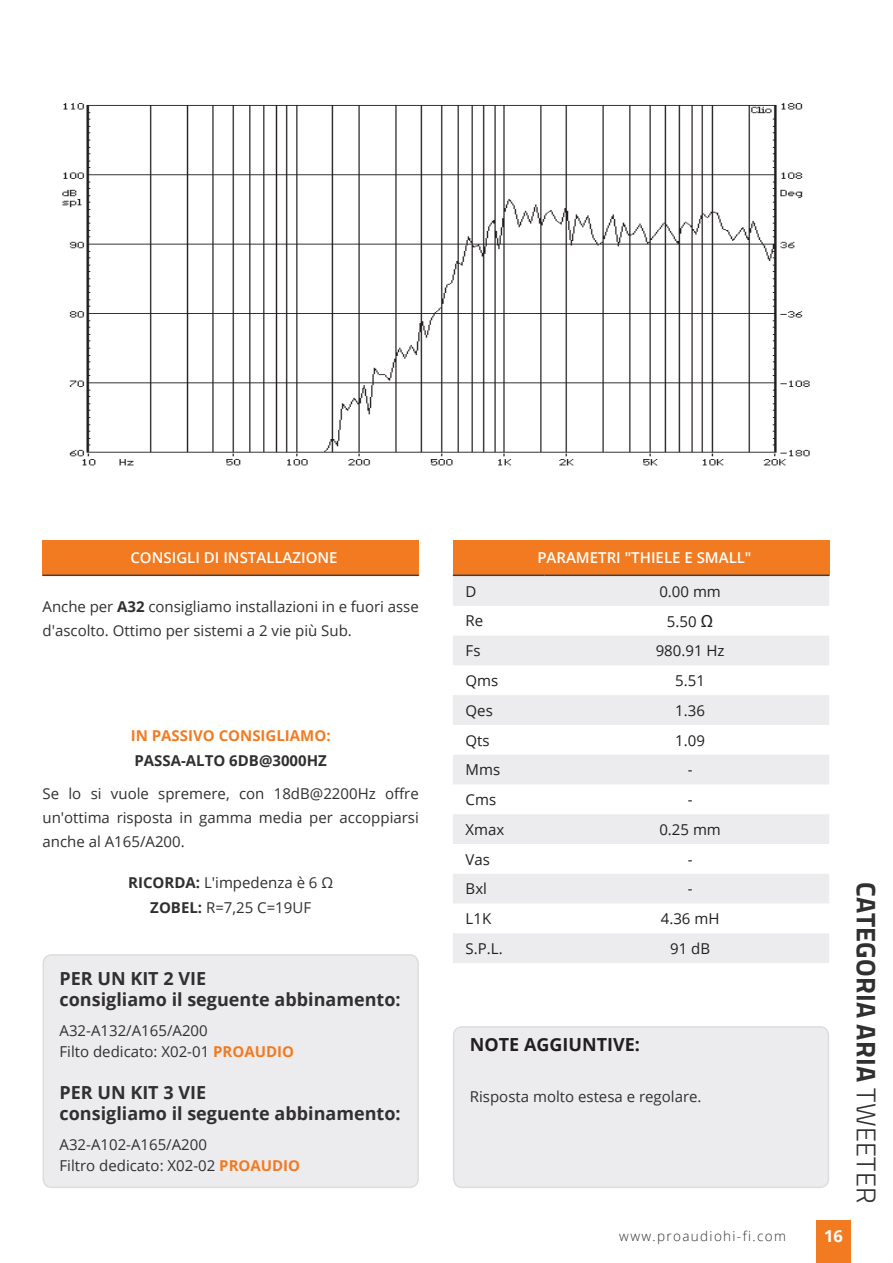
<style>
.page{position:relative;width:893px;height:1263px;background:#fff}
.page>*{position:absolute;margin:0;border:0;box-sizing:border-box;transform-origin:0 0}
.t1{font:700 27px "Titillium Web";letter-spacing:.01em;color:#312f30}
.t2{font:700 18px/21.6px "Open Sans";color:#312f30}
.t3{font:700 18px "Open Sans";color:#231f20}
.t4{font:700 16.5px "Open Sans";color:#fff}
.t5{font:15px/24px "Open Sans";color:#312f30}
.t6{font:15px "Open Sans";color:#231f20}
.t7{font:600 15px "Open Sans";color:#fff}
.t8{font:700 15px "Open Sans";color:#f27b22}
.t9{font:700 15px "Open Sans";color:#312f30}
.t10{font:300 13.5px "Open Sans";letter-spacing:.1em;color:#312f30}
.s1{font-weight:700}
.s2{font-weight:700;color:#f27b22}
.s3{font-family:"Arial";font-size:16.5px}
.s4{font-weight:300}
</style>
<div class="page">
<div style="left:816px;top:1220px;width:34px;height:43px;background:#f27b22"></div>
<img style="left:62px;top:103px;width:748px;height:363px">
<div style="left:453px;top:540px;width:376px;height:35px;background:#f27b22"></div>
<svg style="left:453px;top:576px;width:376px;height:387px;fill:#ececee"></svg>
<hr style="left:453px;top:575px;width:91px;height:1px;background:#3e3e3f">
<hr style="left:544px;top:575px;width:285px;height:1px;background:#3e3e3f">
<div style="left:454px;top:1027px;width:374px;height:160px;background:#ececee;border-radius:9px"></div>
<div style="left:453px;top:1026px;width:376px;height:162px;border:2px solid #dcdddf;border-radius:9px"></div>
<div style="left:43px;top:540px;width:376px;height:35px;background:#f27b22"></div>
<hr style="left:43px;top:575px;width:376px;height:1px;background:#3e3e3f">
<div style="left:43px;top:955px;width:375px;height:232px;background:#ececee;border-radius:9px"></div>
<div style="left:43px;top:954px;width:376px;height:234px;border:2px solid #dcdddf;border-radius:9px"></div>
<p class="t7" style="left:130px;top:548px;width:209px">CONSIGLI DI INSTALLAZIONE</p>
<p class="t5" style="left:43px;top:594px;width:378px">Anche per <span class="s1">A32</span> consigliamo installazioni in e fuori asse d'ascolto. Ottimo per sistemi a 2 vie più Sub.</p>
<p class="t8" style="left:131px;top:725px;width:201px">IN PASSIVO CONSIGLIAMO:</p>
<p class="t9" style="left:134px;top:750px;width:194px">PASSA-ALTO 6DB@3000HZ</p>
<p class="t5" style="left:43px;top:781px;width:378px;text-align:justify">Se lo si vuole spremere, con 18dB@2200Hz offre un'ottima risposta in gamma media per accoppiarsi anche al A165/A200.</p>
<p class="t5" style="left:128px;top:870px;width:206px;line-height:25px;text-align:center"><span class="s1">RICORDA:</span> L'impedenza è 6 Ω<br><span class="s1">ZOBEL:</span> R=7,25 C=19UF</p>
<p class="t2" style="left:60px;top:967px;width:343px">PER UN KIT 2 VIE<br>consigliamo il seguente abbinamento:</p>
<p class="t5" style="left:60px;top:1020px;width:236px;line-height:21px">A32-A132/A165/A200<br>Filto dedicato: X02-01 <span class="s2">PROAUDIO</span></p>
<p class="t2" style="left:60px;top:1081px;width:343px">PER UN KIT 3 VIE<br>consigliamo il seguente abbinamento:</p>
<p class="t5" style="left:60px;top:1134px;width:242px;line-height:21px">A32-A102-A165/A200<br>Filtro dedicato: X02-02 <span class="s2">PROAUDIO</span></p>
<p class="t7" style="left:537px;top:548px;width:216px">PARAMETRI "THIELE E SMALL"</p>
<p class="t6" style="left:466px;top:581px;width:12px">D</p>
<p class="t6" style="left:659px;top:581px;width:63px">0.00 mm</p>
<p class="t6" style="left:466px;top:611px;width:19px">Re</p>
<p class="t6" style="left:667px;top:611px;width:48px">5.50 <span class="s3">Ω</span></p>
<p class="t6" style="left:466px;top:640px;width:16px">Fs</p>
<p class="t6" style="left:656px;top:640px;width:70px">980.91 Hz</p>
<p class="t6" style="left:466px;top:670px;width:34px">Qms</p>
<p class="t6" style="left:675px;top:670px;width:31px">5.51</p>
<p class="t6" style="left:466px;top:700px;width:29px">Qes</p>
<p class="t6" style="left:675px;top:700px;width:31px">1.36</p>
<p class="t6" style="left:466px;top:730px;width:26px">Qts</p>
<p class="t6" style="left:675px;top:730px;width:31px">1.09</p>
<p class="t6" style="left:466px;top:759px;width:36px">Mms</p>
<p class="t6" style="left:688px;top:759px;width:6px">-</p>
<p class="t6" style="left:466px;top:789px;width:32px">Cms</p>
<p class="t6" style="left:688px;top:789px;width:6px">-</p>
<p class="t6" style="left:466px;top:819px;width:40px">Xmax</p>
<p class="t6" style="left:659px;top:819px;width:63px">0.25 mm</p>
<p class="t6" style="left:466px;top:849px;width:26px">Vas</p>
<p class="t6" style="left:688px;top:849px;width:6px">-</p>
<p class="t6" style="left:466px;top:879px;width:23px">Bxl</p>
<p class="t6" style="left:688px;top:879px;width:6px">-</p>
<p class="t6" style="left:466px;top:908px;width:27px">L1K</p>
<p class="t6" style="left:661px;top:908px;width:60px">4.36 mH</p>
<p class="t6" style="left:466px;top:938px;width:39px">S.P.L.</p>
<p class="t6" style="left:670px;top:938px;width:41px">91 dB</p>
<p class="t3" style="left:470px;top:1031px;width:172px">NOTE AGGIUNTIVE:</p>
<p class="t5" style="left:470px;top:1084px;width:233px">Risposta molto estesa e regolare.</p>
<p class="t10" style="left:619px;top:1226px;width:168px">www.proaudiohi-fi.com</p>
<p class="t4" style="left:824px;top:1224px;width:20px">16</p>
<h1 class="t1" style="left:887px;top:882px;width:323px;rotate:90deg">CATEGORIA ARIA <span class="s4">TWEETER</span></h1>
</div>
